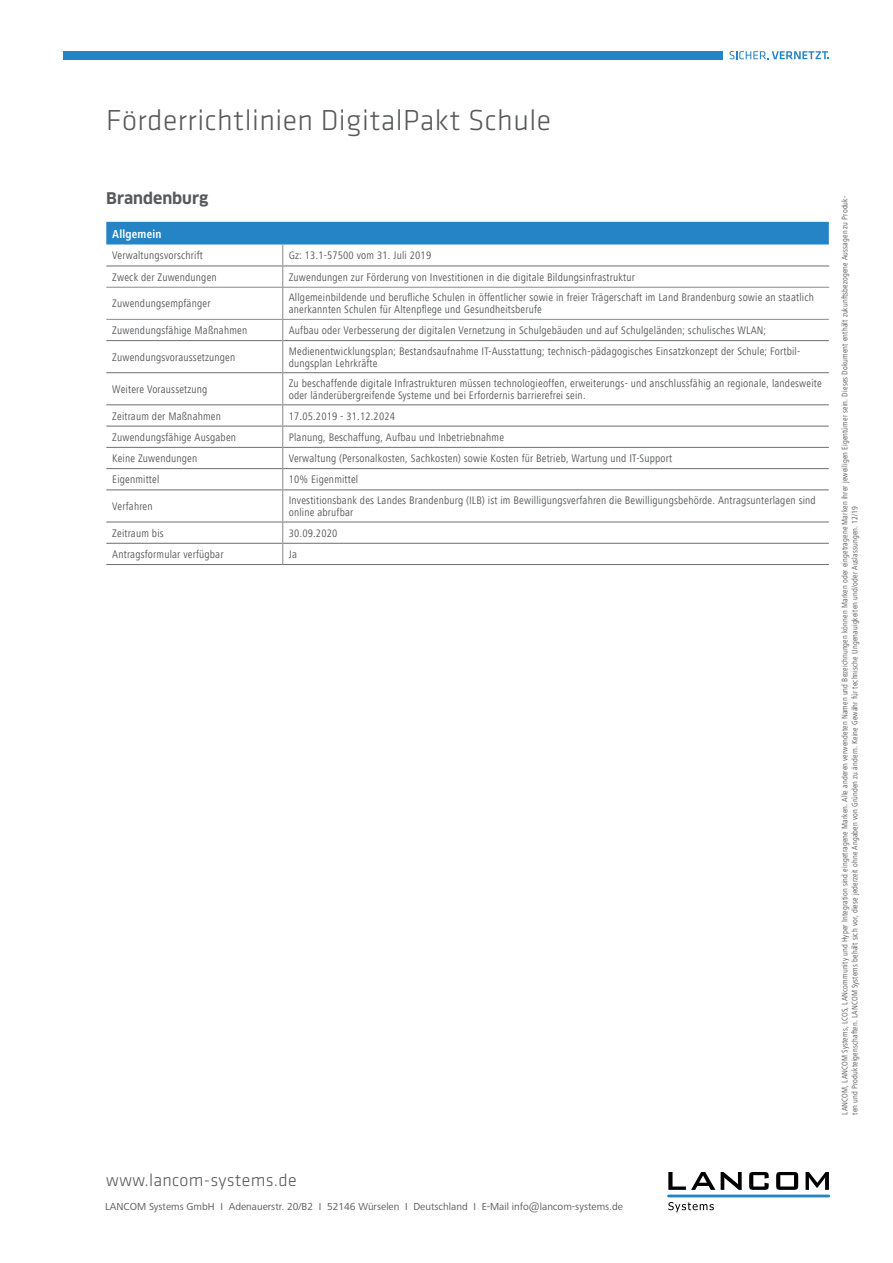
<style>
.page{position:relative;width:893px;height:1263px;background:#fff}
.page>*{position:absolute;margin:0;border:0;box-sizing:border-box;transform-origin:0 0}
.t1{font:300 30px "Klavika Basic";letter-spacing:.015em;color:#58595b}
.t2{font:300 18px "Klavika Basic";letter-spacing:.015em;color:#58595b}
.t3{font:700 15.75px "Clan OT";color:#58595b}
.t4{font:700 condensed 12px "Frutiger Next LT";letter-spacing:.015em;color:#fff}
.t5{font:condensed 11.25px/12px "Frutiger Next LT";letter-spacing:.015em;color:#58595b}
.t6{font:10.5px "Frutiger Next Pro";color:#58595b}
.t7{font:condensed 8.25px/9.9px "Frutiger Next LT";letter-spacing:.015em;color:#58595b}
</style>
<div class="page">
<svg style="left:668px;top:1172px;width:47px;height:18px"></svg>
<svg style="left:721px;top:1172px;width:21px;height:18px"></svg>
<svg style="left:749px;top:1172px;width:20px;height:18px"></svg>
<svg style="left:776px;top:1172px;width:22px;height:18px"></svg>
<svg style="left:806px;top:1172px;width:23px;height:18px"></svg>
<svg style="left:668px;top:1202px;width:46px;height:10px"></svg>
<hr style="left:667px;top:1194px;width:163px;height:3px;background:#2484c6">
<div style="left:64px;top:51px;width:659px;height:9px;background:#2484c6"></div>
<svg style="left:729px;top:51px;width:100px;height:8px"></svg>
<svg style="left:106px;top:288px;width:723px;height:276px"></svg>
<hr style="left:106px;top:319px;width:177px;height:1px;background:#888a8c">
<hr style="left:283px;top:319px;width:546px;height:1px;background:#888a8c">
<hr style="left:106px;top:287px;width:177px;height:1px;background:#888a8c">
<hr style="left:283px;top:287px;width:546px;height:1px;background:#888a8c">
<hr style="left:106px;top:340px;width:176px;height:1px;background:#6d6e71">
<hr style="left:283px;top:340px;width:546px;height:1px;background:#6d6e71">
<hr style="left:106px;top:372px;width:176px;height:1px;background:#6d6e71">
<hr style="left:283px;top:372px;width:546px;height:1px;background:#6d6e71">
<hr style="left:106px;top:404px;width:176px;height:1px;background:#6d6e71">
<hr style="left:283px;top:404px;width:546px;height:1px;background:#6d6e71">
<hr style="left:106px;top:426px;width:176px;height:1px;background:#6d6e71">
<hr style="left:283px;top:426px;width:546px;height:1px;background:#6d6e71">
<hr style="left:106px;top:447px;width:176px;height:1px;background:#6d6e71">
<hr style="left:283px;top:447px;width:546px;height:1px;background:#6d6e71">
<hr style="left:106px;top:468px;width:176px;height:1px;background:#6d6e71">
<hr style="left:283px;top:468px;width:546px;height:1px;background:#6d6e71">
<hr style="left:106px;top:489px;width:176px;height:1px;background:#6d6e71">
<hr style="left:283px;top:489px;width:546px;height:1px;background:#6d6e71">
<hr style="left:106px;top:522px;width:176px;height:1px;background:#6d6e71">
<hr style="left:283px;top:522px;width:546px;height:1px;background:#6d6e71">
<hr style="left:106px;top:543px;width:176px;height:1px;background:#6d6e71">
<hr style="left:283px;top:543px;width:546px;height:1px;background:#6d6e71">
<hr style="left:106px;top:564px;width:177px;height:1px;background:#6d6e71">
<hr style="left:283px;top:564px;width:546px;height:1px;background:#6d6e71">
<svg style="left:106px;top:222px;width:723px;height:65px"></svg>
<hr style="left:282px;top:288px;width:1px;height:31px;background:#888a8c">
<svg style="left:282px;top:320px;width:1px;height:21px"></svg>
<hr style="left:282px;top:341px;width:1px;height:32px;background:#888a8c">
<hr style="left:282px;top:373px;width:1px;height:32px;background:#888a8c">
<svg style="left:282px;top:405px;width:1px;height:85px"></svg>
<hr style="left:282px;top:490px;width:1px;height:32px;background:#888a8c">
<svg style="left:282px;top:522px;width:1px;height:42px"></svg>
<h1 class="t1" style="left:106px;top:102px;width:446px">Förderrichtlinien DigitalPakt Schule</h1>
<h3 class="t3" style="left:106px;top:189px;width:104px">Brandenburg</h3>
<p class="t4" style="left:112px;top:227px;width:51px">Allgemein</p>
<p class="t5" style="left:112px;top:250px;width:92px">Verwaltungsvorschrift</p>
<p class="t5" style="left:289px;top:250px;width:144px">Gz: 13.1-57500 vom 31. Juli 2019</p>
<p class="t5" style="left:112px;top:271px;width:106px">Zweck der Zuwendungen</p>
<p class="t5" style="left:289px;top:271px;width:348px">Zuwendungen zur Förderung von Investitionen in die digitale Bildungsinfrastruktur</p>
<p class="t5" style="left:112px;top:298px;width:100px">Zuwendungsempfänger</p>
<p class="t5" style="left:289px;top:292px;width:527px">Allgemeinbildende und berufliche Schulen in öffentlicher sowie in freier Trägerschaft im Land Brandenburg sowie an staatlich anerkannten Schulen für Altenpflege und Gesundheitsberufe</p>
<p class="t5" style="left:112px;top:324px;width:136px">Zuwendungsfähige Maßnahmen</p>
<p class="t5" style="left:289px;top:324px;width:479px">Aufbau oder Verbesserung der digitalen Vernetzung in Schulgebäuden und auf Schulgeländen; schulisches WLAN;</p>
<p class="t5" style="left:112px;top:351px;width:125px">Zuwendungsvoraussetzungen</p>
<p class="t5" style="left:289px;top:345px;width:513px">Medienentwicklungsplan; Bestandsaufnahme IT-Ausstattung; technisch-pädagogisches Einsatzkonzept der Schule; Fortbil&shy;dungsplan Lehrkräfte</p>
<p class="t5" style="left:112px;top:383px;width:97px">Weitere Voraussetzung</p>
<p class="t5" style="left:289px;top:377px;width:535px">Zu beschaffende digitale Infrastrukturen müssen technologieoffen, erweiterungs- und anschlussfähig an regionale, landesweite oder länderübergreifende Systeme und bei Erfordernis barrierefrei sein.</p>
<p class="t5" style="left:112px;top:410px;width:110px">Zeitraum der Maßnahmen</p>
<p class="t5" style="left:289px;top:410px;width:108px">17.05.2019 - 31.12.2024</p>
<p class="t5" style="left:112px;top:431px;width:125px">Zuwendungsfähige Ausgaben</p>
<p class="t5" style="left:289px;top:431px;width:217px">Planung, Beschaffung, Aufbau und Inbetriebnahme</p>
<p class="t5" style="left:112px;top:452px;width:86px">Keine Zuwendungen</p>
<p class="t5" style="left:289px;top:452px;width:385px">Verwaltung (Personalkosten, Sachkosten) sowie Kosten für Betrieb, Wartung und IT-Support</p>
<p class="t5" style="left:112px;top:474px;width:49px">Eigenmittel</p>
<p class="t5" style="left:289px;top:474px;width:71px">10% Eigenmittel</p>
<p class="t5" style="left:112px;top:500px;width:42px">Verfahren</p>
<p class="t5" style="left:289px;top:494px;width:529px">Investitionsbank des Landes Brandenburg (ILB) ist im Bewilligungsverfahren die Bewilligungsbehörde. Antragsunterlagen sind online abrufbar</p>
<p class="t5" style="left:112px;top:527px;width:53px">Zeitraum bis</p>
<p class="t5" style="left:289px;top:527px;width:50px">30.09.2020</p>
<p class="t5" style="left:112px;top:548px;width:113px">Antragsformular verfügbar</p>
<p class="t5" style="left:289px;top:548px;width:10px">Ja</p>
<p class="t7" style="left:840px;top:1114px;width:920px;rotate:-90deg">LANCOM, LANCOM Systems, LCOS, LANcommunity und Hyper Integration sind eingetragene Marken. Alle anderen verwendeten Namen und Bezeichnungen können Marken oder eingetragene Marken ihrer jeweiligen Eigentümer sein. Dieses Dokument enthält zukunftsbezogene Aussagen zu Produk&shy;ten und Produkteigenschaften. LANCOM Systems behält sich vor, diese jederzeit ohne Angaben von Gründen zu ändern. Keine Gewähr für technische Ungenauigkeiten und/oder Auslassungen. 12/19</p>
<h2 class="t2" style="left:106px;top:1169px;width:192px">www.lancom-systems.de</h2>
<p class="t6" style="left:105px;top:1200px;width:519px">LANCOM Systems GmbH I Adenauerstr. 20/B2 I 52146 Würselen I Deutschland I E-Mail info@lancom-systems.de</p>
</div>
